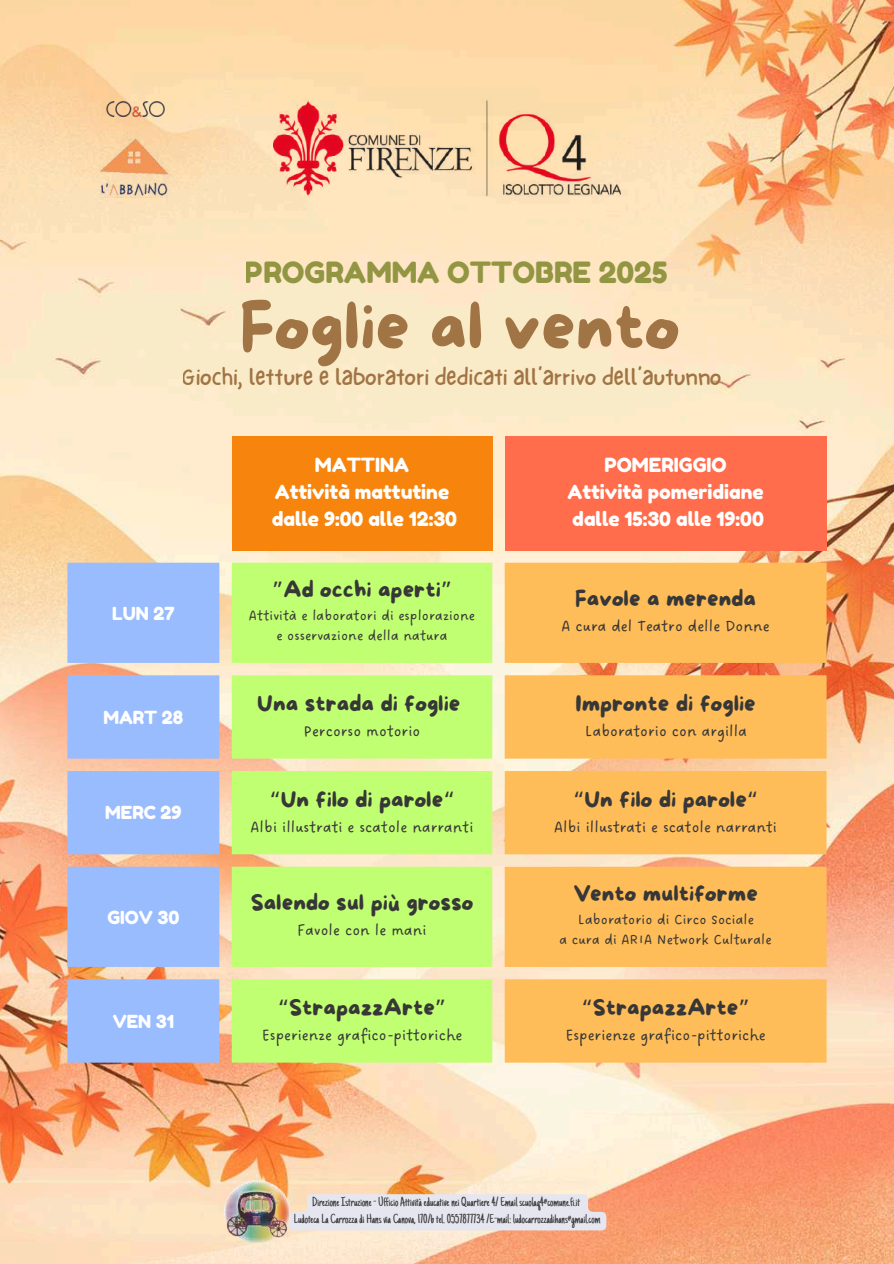
<style>
.page{position:relative;width:894px;height:1264px;background:#fff}
.page>*{position:absolute;margin:0;border:0;box-sizing:border-box;transform-origin:0 0}
.t1{font:67.65px "More Sugar";color:#a17445}
.t2{font:29.25px "Fredoka One";color:#929643}
.t3{font:23.55px "NF One Little Font Regular";color:#a17445}
.t4{font:22.5px "More Sugar";color:#373737}
.t5{font:19.5px/27px "Fredoka One";color:#fff;text-align:center}
.t6{font:18px "Fredoka One";color:#fff}
.t7{font:16.5px "DO Sans Regular";color:#373737}
.t8{font:15px/20.2px "DO Sans Regular";color:#373737;text-align:center}
.t9{font:13.2px/17.7px "Just Another Hand";color:#373737;text-align:center}
.s1{font-family:"Noto Sans Gurmukhi"}
</style>
<div class="page">
<img style="left:0;top:0;width:893px;height:1263px">
<div style="left:291px;top:1194px;width:315px;height:36px;background:#e6e6f0"></div>
<img style="left:224px;top:1179px;width:67px;height:63px">
<div style="left:232px;top:436px;width:260px;height:114px;background:#f7840d"></div>
<div style="left:504px;top:436px;width:322px;height:114px;background:#ff6d4d"></div>
<svg style="left:67px;top:562px;width:152px;height:500px;background:#a7bcef"></svg>
<svg style="left:232px;top:562px;width:260px;height:500px;background:#c6fc7a"></svg>
<svg style="left:504px;top:562px;width:322px;height:500px;background:#febe61"></svg>
<img style="left:101px;top:94px;width:72px;height:31px">
<img style="left:86px;top:138px;width:93px;height:59px">
<img style="left:273px;top:94px;width:347px;height:109px">
<h2 class="t2" style="left:245px;top:254px;width:424px">PROGRAMMA OTTOBRE 2025</h2>
<h1 class="t1" style="left:239px;top:290px;width:441px">Foglie al vento</h1>
<h3 class="t3" style="left:182px;top:363px;width:540px">Giochi, letture e laboratori dedicati all’arrivo dell’autunno</h3>
<p class="t6" style="left:112px;top:602px;width:64px">LUN 27</p>
<p class="t6" style="left:103px;top:706px;width:81px">MART 28</p>
<p class="t6" style="left:105px;top:802px;width:78px">MERC 29</p>
<p class="t6" style="left:107px;top:906px;width:73px">GIOV 30</p>
<p class="t6" style="left:113px;top:1010px;width:63px">VEN 31</p>
<p class="t5" style="left:272px;top:451px;width:187px">MATTINA<br>Attività mattutine dalle 9:00 alle 12:30</p>
<p class="t5" style="left:567px;top:451px;width:198px">POMERIGGIO<br>Attività pomeridiane dalle 15:30 alle 19:00</p>
<h3 class="t4" style="left:272px;top:577px;width:181px"><span class="s1">”</span>Ad occhi aperti<span class="s1">”</span></h3>
<p class="t8" style="left:249px;top:606px;width:228px">Attività e laboratori di esplorazione e osservazione della natura</p>
<h3 class="t4" style="left:257px;top:691px;width:204px">Una strada di foglie</h3>
<p class="t7" style="left:303px;top:721px;width:118px">Percorso motorio</p>
<h3 class="t4" style="left:269px;top:787px;width:186px"><span class="s1">“</span>Un filo di parole<span class="s1">“</span></h3>
<p class="t7" style="left:250px;top:817px;width:224px">Albi illustrati e scatole narranti</p>
<h3 class="t4" style="left:251px;top:890px;width:224px">Salendo sul più grosso</h3>
<p class="t7" style="left:297px;top:920px;width:131px">Favole con le mani</p>
<h3 class="t4" style="left:278px;top:995px;width:170px"><span class="s1">“</span>StrapazzArte<span class="s1">”</span></h3>
<p class="t7" style="left:262px;top:1025px;width:202px">Esperienze grafico-pittoriche</p>
<h3 class="t4" style="left:575px;top:586px;width:182px">Favole a merenda</h3>
<p class="t7" style="left:561px;top:616px;width:209px">A cura del Teatro delle Donne</p>
<h3 class="t4" style="left:575px;top:691px;width:182px">Impronte di foglie</h3>
<p class="t7" style="left:584px;top:721px;width:164px">Laboratorio con argilla</p>
<h3 class="t4" style="left:573px;top:787px;width:186px"><span class="s1">“</span>Un filo di parole<span class="s1">“</span></h3>
<p class="t7" style="left:554px;top:817px;width:224px">Albi illustrati e scatole narranti</p>
<h3 class="t4" style="left:573px;top:881px;width:186px">Vento multiforme</h3>
<p class="t8" style="left:559px;top:909px;width:213px">Laboratorio di Circo Sociale<br>a cura di ARIA Network Culturale</p>
<h3 class="t4" style="left:581px;top:995px;width:170px"><span class="s1">“</span>StrapazzArte<span class="s1">”</span></h3>
<p class="t7" style="left:565px;top:1025px;width:202px">Esperienze grafico-pittoriche</p>
<p class="t9" style="left:294px;top:1194px;width:308px">Direzione Istruzione - Ufficio Attività educative nei Quartiere 4/ Email scuolaq4@comune.fi.it<br>Ludoteca La Carrozza di Hans via Canova, 170/b tel. 0557877734 /E-mail: ludocarrozzadihans@gmail.com</p>
</div>
